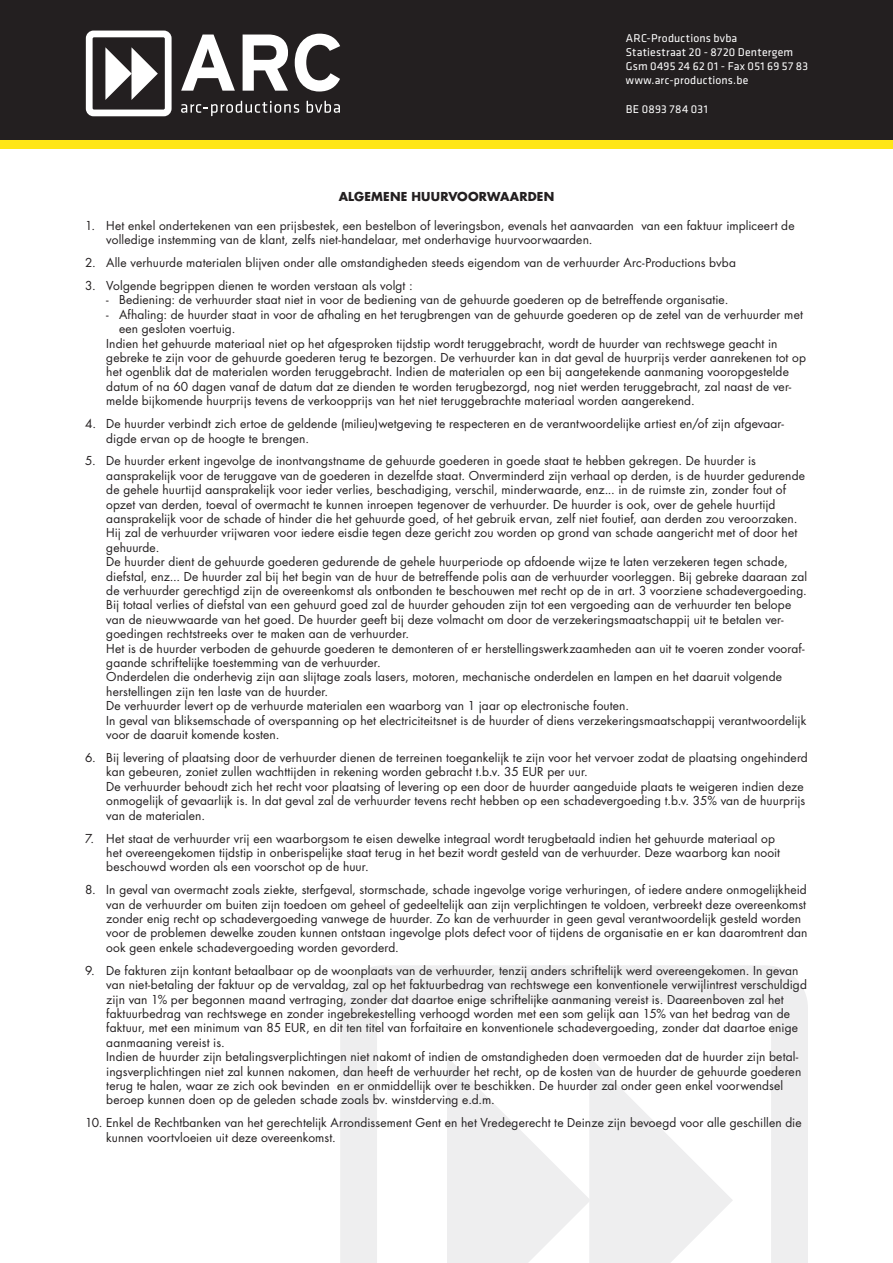
<style>
.page{position:relative;width:893px;height:1263px;background:#fff}
.page>*{position:absolute;margin:0;border:0;box-sizing:border-box;transform-origin:0 0}
.t1{font:12px/14.4px "Futura";letter-spacing:.01em;color:#231f20}
.t2{font:700 12px "Futura";letter-spacing:.015em;color:#231f20}
.t3{font:11.7px/14.2px "Klavika";letter-spacing:.02em;color:#fff}
</style>
<div class="page">
<div style="left:0;top:0;width:893px;height:140px;background:#231f20"></div>
<div style="left:0;top:140px;width:893px;height:9px;background:#ffe616"></div>
<svg style="left:105px;top:47px;width:53px;height:53px"></svg>
<svg style="left:181px;top:35px;width:54px;height:56px"></svg>
<svg style="left:243px;top:35px;width:45px;height:56px"></svg>
<svg style="left:295px;top:34px;width:45px;height:58px"></svg>
<div style="left:86px;top:31px;width:86px;height:85px;border:7px solid #fff;border-radius:4px"></div>
<svg style="left:181px;top:101px;width:118px;height:15px"></svg>
<svg style="left:307px;top:101px;width:33px;height:12px"></svg>
<svg style="left:340px;top:965px;width:468px;height:298px;fill:#f1f1f1"></svg>
<p class="t3" style="left:626px;top:31px;width:184px">ARC-Productions bvba<br>Statiestraat 20 - 8720 Dentergem<br>Gsm 0495 24 62 01 - Fax 051 69 57 83 www.arc-productions.be</p>
<p class="t3" style="left:626px;top:102px;width:83px">BE 0893 784 031</p>
<p class="t2" style="left:339px;top:188px;width:217px">ALGEMENE HUURVOORWAARDEN</p>
<p class="t1" style="left:106px;top:218px;width:690px;text-indent:-21px">1. Het enkel ondertekenen van een prijsbestek, een bestelbon of leveringsbon, evenals het aanvaarden van een faktuur impliceert de volledige instemming van de klant, zelfs niet-handelaar, met onderhavige huurvoorwaarden.</p>
<p class="t1" style="left:85px;top:255px;width:652px">2. Alle verhuurde materialen blijven onder alle omstandigheden steeds eigendom van de verhuurder Arc-Productions bvba</p>
<p class="t1" style="left:85px;top:278px;width:329px">3. Volgende begrippen dienen te worden verstaan als volgt :</p>
<p class="t1" style="left:106px;top:293px;width:624px">- Bediening: de verhuurder staat niet in voor de bediening van de gehuurde goederen op de betreffende organisatie.</p>
<p class="t1" style="left:106px;top:307px;width:698px">- Afhaling: de huurder staat in voor de afhaling en het terugbrengen van de gehuurde goederen op de zetel van de verhuurder met</p>
<p class="t1" style="left:119px;top:321px;width:118px">een gesloten voertuig.</p>
<p class="t1" style="left:106px;top:336px;width:673px">Indien het gehuurde materiaal niet op het afgesproken tijdstip wordt teruggebracht, wordt de huurder van rechtswege geacht in</p>
<p class="t1" style="left:106px;top:350px;width:701px">gebreke te zijn voor de gehuurde goederen terug te bezorgen. De verhuurder kan in dat geval de huurprijs verder aanrekenen tot op</p>
<p class="t1" style="left:106px;top:365px;width:684px">het ogenblik dat de materialen worden teruggebracht. Indien de materialen op een bij aangetekende aanmaning vooropgestelde</p>
<p class="t1" style="left:106px;top:379px;width:686px">datum of na 60 dagen vanaf de datum dat ze dienden te worden terugbezorgd, nog niet werden teruggebracht, zal naast de ver-</p>
<p class="t1" style="left:106px;top:393px;width:590px">melde bijkomende huurprijs tevens de verkoopprijs van het niet teruggebrachte materiaal worden aangerekend.</p>
<p class="t1" style="left:106px;top:416px;width:679px;text-indent:-21px">4. De huurder verbindt zich ertoe de geldende (milieu)wetgeving te respecteren en de verantwoordelijke artiest en/of zijn afgevaar&shy;digde ervan op de hoogte te brengen.</p>
<p class="t1" style="left:106px;top:454px;width:702px;text-indent:-21px">5. De huurder erkent ingevolge de inontvangstname de gehuurde goederen in goede staat te hebben gekregen. De huurder is aansprakelijk voor de teruggave van de goederen in dezelfde staat. Onverminderd zijn verhaal op derden, is de huurder gedurende de gehele huurtijd aansprakelijk voor ieder verlies, beschadiging, verschil, minderwaarde, enz... in de ruimste zin, zonder fout of opzet van derden, toeval of overmacht te kunnen inroepen tegenover de verhuurder. De huurder is ook, over de gehele huurtijd aansprakelijk voor de schade of hinder die het gehuurde goed, of het gebruik ervan, zelf niet foutief, aan derden zou veroorzaken.<br>Hij zal de verhuurder vrijwaren voor iedere eisdie tegen deze gericht zou worden op grond van schade aangericht met of door het gehuurde.<br>De huurder dient de gehuurde goederen gedurende de gehele huurperiode op afdoende wijze te laten verzekeren tegen schade, diefstal, enz... De huurder zal bij het begin van de huur de betreffende polis aan de verhuurder voorleggen. Bij gebreke daaraan zal de verhuurder gerechtigd zijn de overeenkomst als ontbonden te beschouwen met recht op de in art. 3 voorziene schadevergoeding.<br>Bij totaal verlies of diefstal van een gehuurd goed zal de huurder gehouden zijn tot een vergoeding aan de verhuurder ten belope van de nieuwwaarde van het goed. De huurder geeft bij deze volmacht om door de verzekeringsmaatschappij uit te betalen ver&shy;goedingen rechtstreeks over te maken aan de verhuurder.<br>Het is de huurder verboden de gehuurde goederen te demonteren of er herstellingswerkzaamheden aan uit te voeren zonder vooraf&shy;gaande schriftelijke toestemming van de verhuurder.<br>Onderdelen die onderhevig zijn aan slijtage zoals lasers, motoren, mechanische onderdelen en lampen en het daaruit volgende herstellingen zijn ten laste van de huurder.<br>De verhuurder levert op de verhuurde materialen een waarborg van 1 jaar op electronische fouten.<br>In geval van bliksemschade of overspanning op het electriciteitsnet is de huurder of diens verzekeringsmaatschappij verantwoordelijk voor de daaruit komende kosten.</p>
<p class="t1" style="left:106px;top:750px;width:703px;text-indent:-21px">6. Bij levering of plaatsing door de verhuurder dienen de terreinen toegankelijk te zijn voor het vervoer zodat de plaatsing ongehinderd kan gebeuren, zoniet zullen wachttijden in rekening worden gebracht t.b.v. 35 EUR per uur.<br>De verhuurder behoudt zich het recht voor plaatsing of levering op een door de huurder aangeduide plaats te weigeren indien deze onmogelijk of gevaarlijk is. In dat geval zal de verhuurder tevens recht hebben op een schadevergoeding t.b.v. 35% van de huurprijs van de materialen.</p>
<p class="t1" style="left:106px;top:831px;width:675px;text-indent:-21px">7. Het staat de verhuurder vrij een waarborgsom te eisen dewelke integraal wordt terugbetaald indien het gehuurde materiaal op het overeengekomen tijdstip in onberispelijke staat terug in het bezit wordt gesteld van de verhuurder. Deze waarborg kan nooit beschouwd worden als een voorschot op de huur.</p>
<p class="t1" style="left:106px;top:882px;width:703px;text-indent:-21px">8. In geval van overmacht zoals ziekte, sterfgeval, stormschade, schade ingevolge vorige verhuringen, of iedere andere onmogelijkheid van de verhuurder om buiten zijn toedoen om geheel of gedeeltelijk aan zijn verplichtingen te voldoen, verbreekt deze overeenkomst zonder enig recht op schadevergoeding vanwege de huurder. Zo kan de verhuurder in geen geval verantwoordelijk gesteld worden voor de problemen dewelke zouden kunnen ontstaan ingevolge plots defect voor of tijdens de organisatie en er kan daaromtrent dan ook geen enkele schadevergoeding worden gevorderd.</p>
<p class="t1" style="left:106px;top:963px;width:702px;text-indent:-21px">9. De fakturen zijn kontant betaalbaar op de woonplaats van de verhuurder, tenzij anders schriftelijk werd overeengekomen. In gevan van niet-betaling der faktuur op de vervaldag, zal op het faktuurbedrag van rechtswege een konventionele verwijlintrest verschuldigd zijn van 1% per begonnen maand vertraging, zonder dat daartoe enige schriftelijke aanmaning vereist is. Daareenboven zal het faktuurbedrag van rechtswege en zonder ingebrekestelling verhoogd worden met een som gelijk aan 15% van het bedrag van de faktuur, met een minimum van 85 EUR, en dit ten titel van forfaitaire en konventionele schadevergoeding, zonder dat daartoe enige aanmaaning vereist is.<br>Indien de huurder zijn betalingsverplichtingen niet nakomt of indien de omstandigheden doen vermoeden dat de huurder zijn betal&shy;ingsverplichtingen niet zal kunnen nakomen, dan heeft de verhuurder het recht, op de kosten van de huurder de gehuurde goederen terug te halen, waar ze zich ook bevinden en er onmiddellijk over te beschikken. De huurder zal onder geen enkel voorwendsel beroep kunnen doen op de geleden schade zoals bv. winstderving e.d.m.</p>
<p class="t1" style="left:106px;top:1115px;width:697px;text-indent:-21px">10. Enkel de Rechtbanken van het gerechtelijk Arrondissement Gent en het Vredegerecht te Deinze zijn bevoegd voor alle geschillen die kunnen voortvloeien uit deze overeenkomst.</p>
</div>
